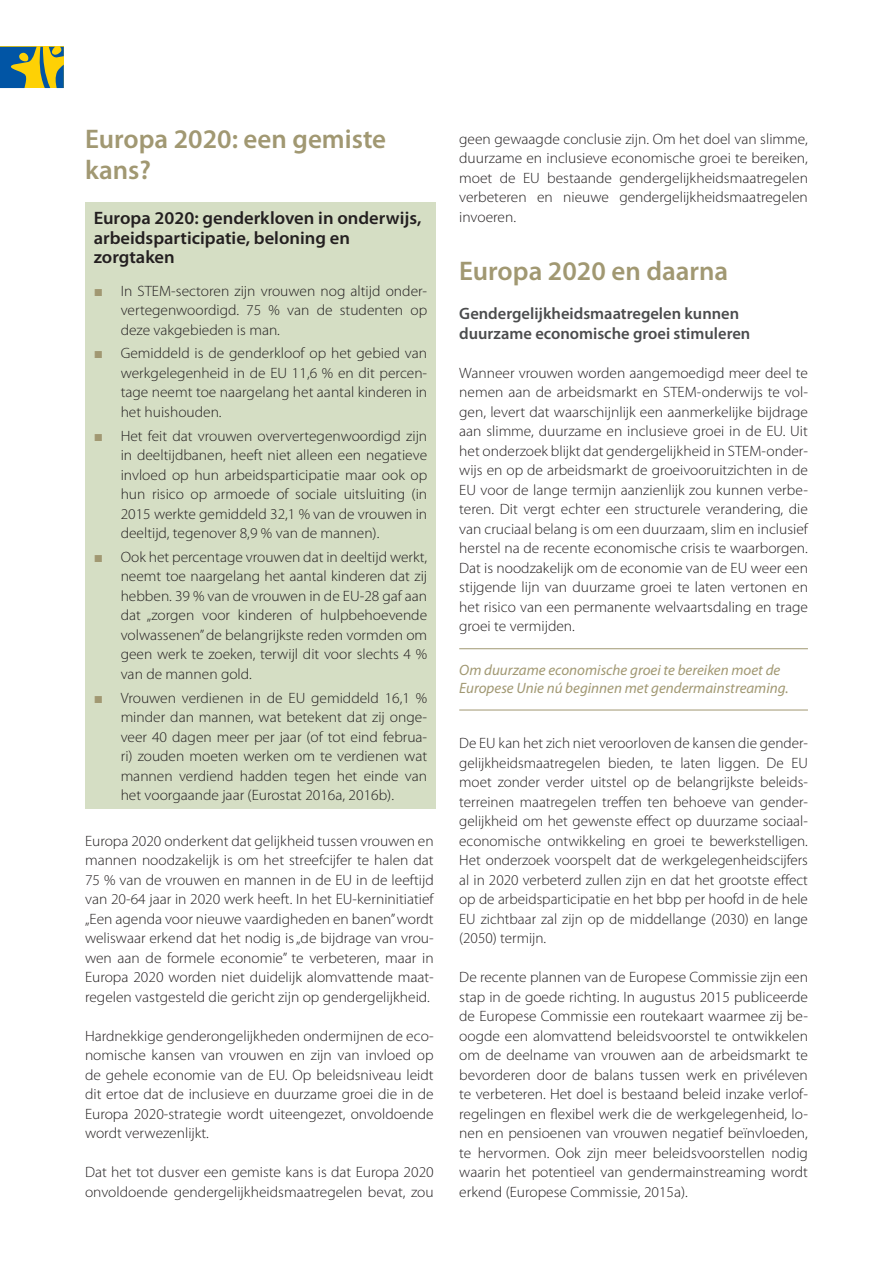
<style>
.page{position:relative;width:893px;height:1263px;background:#fff}
.page>*{position:absolute;margin:0;border:0;box-sizing:border-box;transform-origin:0 0}
.Title_1_1{font:600 27px/31.5px "Myriad Pro";color:#a19872}
.Box_subtitle{font:600 18px/19.5px "Myriad Pro";color:#231f20}
.Title_1_1_1{font:600 16.5px/19.5px "Myriad Pro";color:#4b4c4d}
.Body_Text{font:300 15px/19.5px "Myriad Pro";color:#231f20;text-align:justify}
.quote{font:italic 15px/18px "Myriad Pro";color:#a19872}
.s1{font-family:"Arial";font-weight:400;color:#a19872}
</style>
<div class="page">
<svg style="left:0;top:47px;width:64px;height:41px;background:#768e5a"></svg>
<div style="left:85px;top:202px;width:351px;height:607px;background:#d5dec4"></div>
<hr style="left:459px;top:648px;width:349px;height:1px;background:#a19872">
<hr style="left:459px;top:710px;width:349px;height:1px;background:#a19872">
<p class="Title_1_1" style="left:85px;top:123px;width:303px">Europa 2020: een gemiste kans?</p>
<p class="Box_subtitle" style="left:94px;top:209px;width:329px">Europa 2020: genderkloven in onderwijs, arbeidsparticipatie, beloning en zorgtaken</p>
<p class="Body_Text" style="left:121px;top:281px;width:308px;text-indent:-27px"><span class="s1">■</span> In STEM-sectoren zijn vrouwen nog altijd onder&shy;vertegenwoordigd. 75 % van de studenten op deze vakgebieden is man.</p>
<p class="Body_Text" style="left:121px;top:344px;width:308px;text-indent:-27px"><span class="s1">■</span> Gemiddeld is de genderkloof op het gebied van werkgelegenheid in de EU 11,6 % en dit percen&shy;tage neemt toe naargelang het aantal kinderen in het huishouden.</p>
<p class="Body_Text" style="left:121px;top:426px;width:308px;text-indent:-27px"><span class="s1">■</span> Het feit dat vrouwen oververtegenwoordigd zijn in deeltijdbanen, heeft niet alleen een negatieve invloed op hun arbeidsparticipatie maar ook op hun risico op armoede of sociale uitsluiting (in 2015 werkte gemiddeld 32,1 % van de vrouwen in deeltijd, tegenover 8,9 % van de mannen).</p>
<p class="Body_Text" style="left:121px;top:547px;width:308px;text-indent:-27px"><span class="s1">■</span> Ook het percentage vrouwen dat in deeltijd werkt, neemt toe naargelang het aantal kinderen dat zij hebben. 39 % van de vrouwen in de EU-28 gaf aan dat „zorgen voor kinderen of hulpbehoevende volwassenen” de belangrijkste reden vormden om geen werk te zoeken, terwijl dit voor slechts 4 % van de mannen gold.</p>
<p class="Body_Text" style="left:121px;top:688px;width:308px;text-indent:-27px"><span class="s1">■</span> Vrouwen verdienen in de EU gemiddeld 16,1 % minder dan mannen, wat betekent dat zij onge&shy;veer 40 dagen meer per jaar (of tot eind februa&shy;ri) zouden moeten werken om te verdienen wat mannen verdiend hadden tegen het einde van het voorgaande jaar (Eurostat 2016a, 2016b).</p>
<p class="Body_Text" style="left:85px;top:831px;width:350px">Europa 2020 onderkent dat gelijkheid tussen vrouwen en mannen noodzakelijk is om het streefcijfer te halen dat 75 % van de vrouwen en mannen in de EU in de leeftijd van 20-64 jaar in 2020 werk heeft. In het EU-kerninitiatief „Een agenda voor nieuwe vaardigheden en banen” wordt weliswaar erkend dat het nodig is „de bijdrage van vrou&shy;wen aan de formele economie” te verbeteren, maar in Europa 2020 worden niet duidelijk alomvattende maat&shy;regelen vastgesteld die gericht zijn op gendergelijkheid.</p>
<p class="Body_Text" style="left:85px;top:1026px;width:350px">Hardnekkige genderongelijkheden ondermijnen de eco&shy;nomische kansen van vrouwen en zijn van invloed op de gehele economie van de EU. Op beleidsniveau leidt dit ertoe dat de inclusieve en duurzame groei die in de Europa 2020-strategie wordt uiteengezet, onvoldoende wordt verwezenlijkt.</p>
<p class="Body_Text" style="left:85px;top:1163px;width:350px">Dat het tot dusver een gemiste kans is dat Europa 2020 onvoldoende gendergelijkheidsmaatregelen bevat, zou</p>
<p class="Body_Text" style="left:459px;top:129px;width:350px">geen gewaagde conclusie zijn. Om het doel van slimme, duurzame en inclusieve economische groei te bereiken, moet de EU bestaande gendergelijkheidsmaatregelen verbeteren en nieuwe gendergelijkheidsmaatregelen invoeren.</p>
<p class="Title_1_1" style="left:459px;top:256px;width:271px">Europa 2020 en daarna</p>
<p class="Title_1_1_1" style="left:459px;top:304px;width:293px">Gendergelijkheidsmaatregelen kunnen duurzame economische groei stimuleren</p>
<p class="Body_Text" style="left:459px;top:363px;width:350px">Wanneer vrouwen worden aangemoedigd meer deel te nemen aan de arbeidsmarkt en STEM-onderwijs te vol&shy;gen, levert dat waarschijnlijk een aanmerkelijke bijdrage aan slimme, duurzame en inclusieve groei in de EU. Uit het onderzoek blijkt dat gendergelijkheid in STEM-onder&shy;wijs en op de arbeidsmarkt de groeivooruitzichten in de EU voor de lange termijn aanzienlijk zou kunnen verbe&shy;teren. Dit vergt echter een structurele verandering, die van cruciaal belang is om een duurzaam, slim en inclusief herstel na de recente economische crisis te waarborgen.<br>Dat is noodzakelijk om de economie van de EU weer een stijgende lijn van duurzame groei te laten vertonen en het risico van een permanente welvaartsdaling en trage groei te vermijden.</p>
<p class="quote" style="left:459px;top:660px;width:331px">Om duurzame economische groei te bereiken moet de<br>Europese Unie nú beginnen met gendermainstreaming.</p>
<p class="Body_Text" style="left:459px;top:734px;width:350px">De EU kan het zich niet veroorloven de kansen die gender&shy;gelijkheidsmaatregelen bieden, te laten liggen. De EU moet zonder verder uitstel op de belangrijkste beleids&shy;terreinen maatregelen treffen ten behoeve van gender&shy;gelijkheid om het gewenste effect op duurzame sociaal&shy;economische ontwikkeling en groei te bewerkstelligen.<br>Het onderzoek voorspelt dat de werkgelegenheidscijfers al in 2020 verbeterd zullen zijn en dat het grootste effect op de arbeidsparticipatie en het bbp per hoofd in de hele EU zichtbaar zal zijn op de middellange (2030) en lange (2050) termijn.</p>
<p class="Body_Text" style="left:459px;top:968px;width:350px">De recente plannen van de Europese Commissie zijn een stap in de goede richting. In augustus 2015 publiceerde de Europese Commissie een routekaart waarmee zij be&shy;oogde een alomvattend beleidsvoorstel te ontwikkelen om de deelname van vrouwen aan de arbeidsmarkt te bevorderen door de balans tussen werk en privéleven te verbeteren. Het doel is bestaand beleid inzake verlof&shy;regelingen en flexibel werk die de werkgelegenheid, lo&shy;nen en pensioenen van vrouwen negatief beïnvloeden, te hervormen. Ook zijn meer beleidsvoorstellen nodig waarin het potentieel van gendermainstreaming wordt erkend (Europese Commissie, 2015a).</p>
</div>
